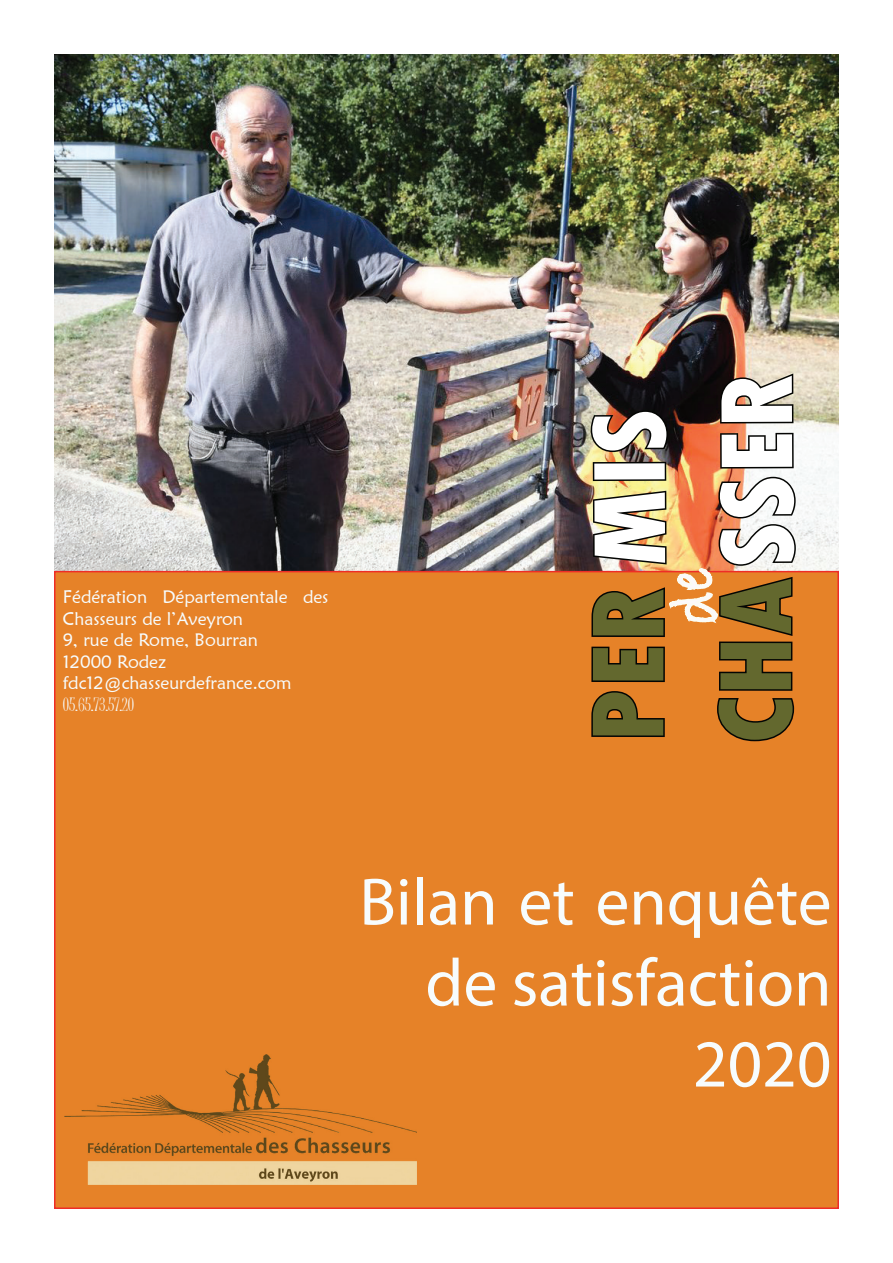
<style>
.page{position:relative;width:893px;height:1263px;background:#fff}
.page>*{position:absolute;margin:0;border:0;box-sizing:border-box;transform-origin:0 0}
.t1{font:800 condensed 108px/129px "Tw Cen";letter-spacing:-.005em;color:#fff}
.t2{font:67.5px/81px "Myriad Pro";color:#f7fcfd;text-align:right}
.t3{font:18px/21.6px "Maiandra GD";color:#f7fcfd}
.t4{font:18px "Juice ITC";color:#f7fcfd}
.s1{color:#63682e}
</style>
<div class="page">
<img style="left:55px;top:54px;width:784px;height:517px">
<div style="left:55px;top:572px;width:783px;height:636px;background:#e68228"></div>
<img style="left:65px;top:1054px;width:352px;height:130px">
<img style="left:589px;top:54px;width:208px;height:688px">
<p class="t3" style="left:63px;top:586px;width:267px">Fédération Départementale des<br>Chasseurs de l’Aveyron<br>9, rue de Rome, Bourran<br>12000 Rodez fdc12@chasseurdefrance.com</p>
<p class="t4" style="left:63px;top:694px;width:73px">05.65.73.57.20</p>
<h1 class="t1" style="left:564px;top:744px;width:372px;rotate:-90deg"><span class="s1">PER</span> MIS<br><span class="s1">CHA</span>SSER</h1>
<h2 class="t2" style="left:359px;top:860px;width:474px">Bilan et enquête de satisfaction<br>2020</h2>
</div>
